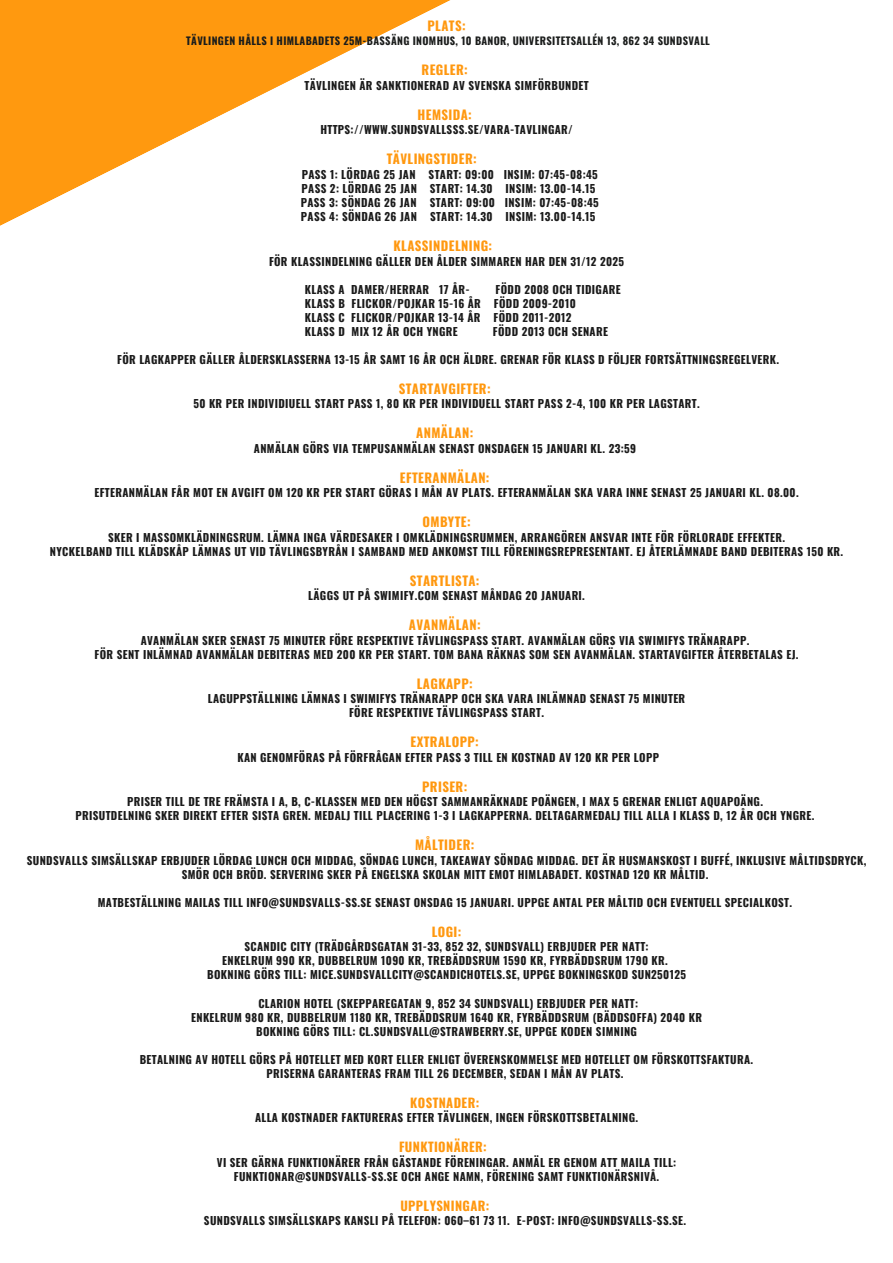
<style>
.page{position:relative;width:893px;height:1263px;background:#fff}
.page>*{position:absolute;margin:0;border:0;box-sizing:border-box;transform-origin:0 0}
.t1{font:700 12.9px "Oswald";letter-spacing:.03em;color:#ff980f}
.t2{font:700 12.75px "Oswald";letter-spacing:.03em;color:#ff980f}
.t3{font:700 11.1px/14.1px "Oswald";letter-spacing:.03em;color:#1b1b1b;text-align:center}
.t4{font:700 10.5px "Oswald";letter-spacing:.03em;color:#1b1d1c}
</style>
<div class="page">
<svg style="left:0;top:0;width:451px;height:226px"></svg>
<p class="t1" style="left:427px;top:19px;width:40px">PLATS:</p>
<p class="t4" style="left:186px;top:35px;width:525px">TÄVLINGEN HÅLLS I HIMLABADETS 25M-BASSÄNG INOMHUS, 10 BANOR, UNIVERSITETSALLÉN 13, 862 34 SUNDSVALL</p>
<p class="t1" style="left:421px;top:63px;width:48px">REGLER:</p>
<p class="t3" style="left:304px;top:79px;width:286px">TÄVLINGEN ÄR SANKTIONERAD AV SVENSKA SIMFÖRBUNDET</p>
<p class="t1" style="left:417px;top:108px;width:56px">HEMSIDA:</p>
<p class="t3" style="left:320px;top:124px;width:254px">HTTPS://WWW.SUNDSVALLSSS.SE/VARA-TAVLINGAR/</p>
<p class="t1" style="left:387px;top:152px;width:92px">TÄVLINGSTIDER:</p>
<p class="t3" style="left:301px;top:168px;width:300px;text-align:left">PASS 1: LÖRDAG 25 JAN START: 09:00 INSIM: 07:45-08:45<br>PASS 2: LÖRDAG 25 JAN START: 14.30 INSIM: 13.00-14.15<br>PASS 3: SÖNDAG 26 JAN START: 09:00 INSIM: 07:45-08:45<br>PASS 4: SÖNDAG 26 JAN START: 14.30 INSIM: 13.00-14.15</p>
<p class="t1" style="left:393px;top:239px;width:100px">KLASSINDELNING:</p>
<p class="t3" style="left:269px;top:255px;width:357px">FÖR KLASSINDELNING GÄLLER DEN ÅLDER SIMMAREN HAR DEN 31/12 2025</p>
<p class="t3" style="left:305px;top:283px;width:166px">KLASS A DAMER/HERRAR 17 ÅR-</p>
<p class="t3" style="left:305px;top:283px;width:317px;text-align:left;text-indent:191px">FÖDD 2008 OCH TIDIGARE KLASS B FLICKOR/POJKAR 15-16 ÅR FÖDD 2009-2010<br>KLASS C FLICKOR/POJKAR 13-14 ÅR FÖDD 2011-2012<br>KLASS D MIX 12 ÅR OCH YNGRE</p>
<p class="t3" style="left:493px;top:325px;width:116px">FÖDD 2013 OCH SENARE</p>
<p class="t3" style="left:117px;top:353px;width:663px">FÖR LAGKAPPER GÄLLER ÅLDERSKLASSERNA 13-15 ÅR SAMT 16 ÅR OCH ÄLDRE. GRENAR FÖR KLASS D FÖLJER FORTSÄTTNINGSREGELVERK.</p>
<p class="t1" style="left:399px;top:382px;width:93px">STARTAVGIFTER:</p>
<p class="t3" style="left:193px;top:397px;width:508px">50 KR PER INDIVIDIUELL START PASS 1, 80 KR PER INDIVIDUELL START PASS 2-4, 100 KR PER LAGSTART.</p>
<p class="t1" style="left:416px;top:426px;width:58px">ANMÄLAN:</p>
<p class="t3" style="left:254px;top:442px;width:384px">ANMÄLAN GÖRS VIA TEMPUSANMÄLAN SENAST ONSDAGEN 15 JANUARI KL. 23:59</p>
<p class="t1" style="left:400px;top:471px;width:91px">EFTERANMÄLAN:</p>
<p class="t3" style="left:95px;top:486px;width:705px">EFTERANMÄLAN FÅR MOT EN AVGIFT OM 120 KR PER START GÖRAS I MÅN AV PLATS. EFTERANMÄLAN SKA VARA INNE SENAST 25 JANUARI KL. 08.00.</p>
<p class="t1" style="left:422px;top:515px;width:50px">OMBYTE:</p>
<p class="t3" style="left:50px;top:531px;width:795px">SKER I MASSOMKLÄDNINGSRUM. LÄMNA INGA VÄRDESAKER I OMKLÄDNINGSRUMMEN, ARRANGÖREN ANSVAR INTE FÖR FÖRLORADE EFFEKTER.<br>NYCKELBAND TILL KLÄDSKÅP LÄMNAS UT VID TÄVLINGSBYRÅN I SAMBAND MED ANKOMST TILL FÖRENINGSREPRESENTANT. EJ ÅTERLÄMNADE BAND DEBITERAS 150 KR.</p>
<p class="t1" style="left:410px;top:574px;width:71px">STARTLISTA:</p>
<p class="t3" style="left:308px;top:589px;width:278px">LÄGGS UT PÅ SWIMIFY.COM SENAST MÅNDAG 20 JANUARI.</p>
<p class="t1" style="left:409px;top:618px;width:73px">AVANMÄLAN:</p>
<p class="t3" style="left:95px;top:634px;width:705px">AVANMÄLAN SKER SENAST 75 MINUTER FÖRE RESPEKTIVE TÄVLINGSPASS START. AVANMÄLAN GÖRS VIA SWIMIFYS TRÄNARAPP.<br>FÖR SENT INLÄMNAD AVANMÄLAN DEBITERAS MED 200 KR PER START. TOM BANA RÄKNAS SOM SEN AVANMÄLAN. STARTAVGIFTER ÅTERBETALAS EJ.</p>
<p class="t1" style="left:417px;top:676px;width:57px">LAGKAPP:</p>
<p class="t3" style="left:208px;top:692px;width:479px">LAGUPPSTÄLLNING LÄMNAS I SWIMIFYS TRÄNARAPP OCH SKA VARA INLÄMNAD SENAST 75 MINUTER<br>FÖRE RESPEKTIVE TÄVLINGSPASS START.</p>
<p class="t1" style="left:410px;top:735px;width:70px">EXTRALOPP:</p>
<p class="t3" style="left:237px;top:751px;width:423px">KAN GENOMFÖRAS PÅ FÖRFRÅGAN EFTER PASS 3 TILL EN KOSTNAD AV 120 KR PER LOPP</p>
<p class="t1" style="left:422px;top:779px;width:47px">PRISER:</p>
<p class="t3" style="left:75px;top:795px;width:740px">PRISER TILL DE TRE FRÄMSTA I A, B, C-KLASSEN MED DEN HÖGST SAMMANRÄKNADE POÄNGEN, I MAX 5 GRENAR ENLIGT AQUAPOÄNG.<br>PRISUTDELNING SKER DIREKT EFTER SISTA GREN. MEDALJ TILL PLACERING 1-3 I LAGKAPPERNA. DELTAGARMEDALJ TILL ALLA I KLASS D, 12 ÅR OCH YNGRE.</p>
<p class="t1" style="left:415px;top:838px;width:61px">MÅLTIDER:</p>
<p class="t3" style="left:27px;top:854px;width:841px">SUNDSVALLS SIMSÄLLSKAP ERBJUDER LÖRDAG LUNCH OCH MIDDAG, SÖNDAG LUNCH, TAKEAWAY SÖNDAG MIDDAG. DET ÄR HUSMANSKOST I BUFFÉ, INKLUSIVE MÅLTIDSDRYCK,<br>SMÖR OCH BRÖD. SERVERING SKER PÅ ENGELSKA SKOLAN MITT EMOT HIMLABADET. KOSTNAD 120 KR MÅLTID.</p>
<p class="t3" style="left:98px;top:896px;width:696px">MATBESTÄLLNING MAILAS TILL INFO@SUNDSVALLS-SS.SE SENAST ONSDAG 15 JANUARI. UPPGE ANTAL PER MÅLTID OCH EVENTUELL SPECIALKOST.</p>
<p class="t2" style="left:432px;top:925px;width:31px">LOGI:</p>
<p class="t3" style="left:207px;top:940px;width:480px">SCANDIC CITY (TRÄDGÅRDSGATAN 31-33, 852 32, SUNDSVALL) ERBJUDER PER NATT:<br>ENKELRUM 990 KR, DUBBELRUM 1090 KR, TREBÄDDSRUM 1590 KR, FYRBÄDDSRUM 1790 KR.<br>BOKNING GÖRS TILL: MICE.SUNDSVALLCITY@SCANDICHOTELS.SE, UPPGE BOKNINGSKOD SUN250125</p>
<p class="t3" style="left:191px;top:997px;width:512px">CLARION HOTEL (SKEPPAREGATAN 9, 852 34 SUNDSVALL) ERBJUDER PER NATT:<br>ENKELRUM 980 KR, DUBBELRUM 1180 KR, TREBÄDDSRUM 1640 KR, FYRBÄDDSRUM (BÄDDSOFFA) 2040 KR<br>BOKNING GÖRS TILL: CL.SUNDSVALL@STRAWBERRY.SE, UPPGE KODEN SIMNING</p>
<p class="t3" style="left:140px;top:1053px;width:615px">BETALNING AV HOTELL GÖRS PÅ HOTELLET MED KORT ELLER ENLIGT ÖVERENSKOMMELSE MED HOTELLET OM FÖRSKOTTSFAKTURA.<br>PRISERNA GARANTERAS FRAM TILL 26 DECEMBER, SEDAN I MÅN AV PLATS.</p>
<p class="t2" style="left:410px;top:1096px;width:70px">KOSTNADER:</p>
<p class="t3" style="left:255px;top:1111px;width:385px">ALLA KOSTNADER FAKTURERAS EFTER TÄVLINGEN, INGEN FÖRSKOTTSBETALNING.</p>
<p class="t2" style="left:399px;top:1140px;width:89px">FUNKTIONÄRER:</p>
<p class="t3" style="left:217px;top:1156px;width:461px">VI SER GÄRNA FUNKTIONÄRER FRÅN GÄSTANDE FÖRENINGAR. ANMÄL ER GENOM ATT MAILA TILL:<br>FUNKTIONAR@SUNDSVALLS-SS.SE OCH ANGE NAMN, FÖRENING SAMT FUNKTIONÄRSNIVÅ.</p>
<p class="t2" style="left:400px;top:1199px;width:91px">UPPLYSNINGAR:</p>
<p class="t3" style="left:204px;top:1214px;width:483px">SUNDSVALLS SIMSÄLLSKAPS KANSLI PÅ TELEFON: 060–61 73 11. E-POST: INFO@SUNDSVALLS-SS.SE.</p>
</div>
